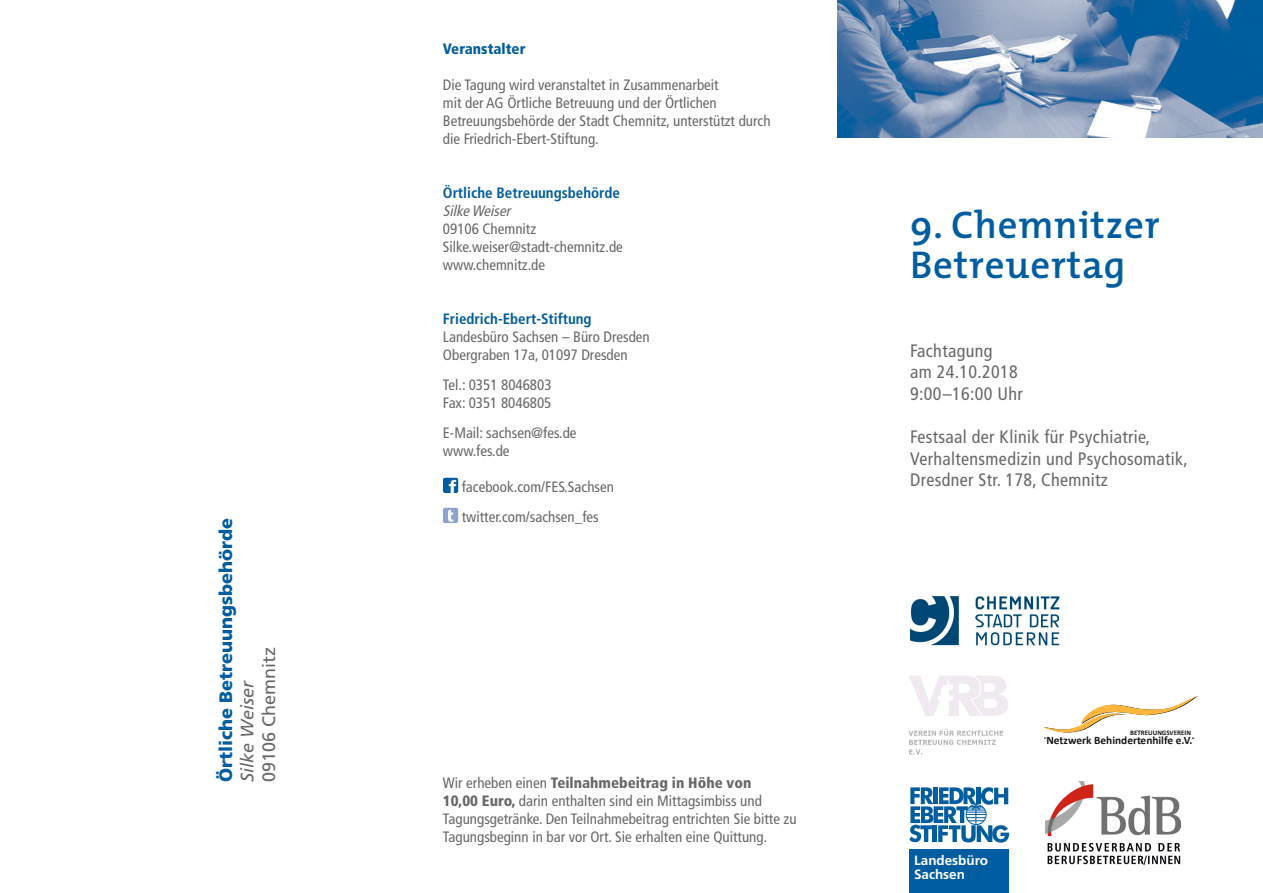
<style>
.page{position:relative;width:1263px;height:893px;background:#fff}
.page>*{position:absolute;margin:0;border:0;box-sizing:border-box;transform-origin:0 0}
.t1{font:600 38.85px/40.5px "The Mix";letter-spacing:.02em;color:#005d9f}
.t2{font:condensed 18px/21.6px "Frutiger";letter-spacing:.02em;color:#686868}
.t3{font:900 18px "Frutiger";color:#005d9f}
.t4{font:18px "Frutiger";color:#686868}
.t5{font:italic 18px "Frutiger";color:#686868}
.t6{font:900 17.25px "Frutiger";color:#fff}
.t7{font:condensed 15px/18px "Frutiger";color:#686868}
.t8{font:700 condensed 15px "Frutiger";color:#005d9f}
.t9{font:900 condensed 15px "Frutiger";color:#005d9f}
.t10{font:italic condensed 15px "Frutiger";color:#686868}
.t11{font:700 13.5px "Frutiger";color:#fff}
.t12{font:700 11.4px "Calibri";color:#151616}
.t13{font:700 7.05px "Calibri";color:#151616}
.s1{font-weight:900}
</style>
<div class="page">
<div style="left:443px;top:478px;width:15px;height:15px;background:#005d9f;border-radius:2px"></div>
<div style="left:443px;top:508px;width:15px;height:15px;background:#8ba5d0;border-radius:2px"></div>
<svg style="left:448px;top:510px;width:5px;height:12px"></svg>
<svg style="left:909px;top:787px;width:100px;height:56px"></svg>
<div style="left:910px;top:849px;width:99px;height:44px;background:#005d9f"></div>
<img style="left:838px;top:0;width:425px;height:137px">
<img style="left:1045px;top:782px;width:136px;height:82px">
<svg style="left:1042px;top:696px;width:156px;height:43px"></svg>
<img style="left:908px;top:675px;width:101px;height:80px">
<img style="left:910px;top:596px;width:150px;height:50px">
<p class="t3" style="left:215px;top:782px;width:265px;rotate:-90deg">Örtliche Betreuungsbehörde</p>
<p class="t4" style="left:258px;top:782px;width:137px;rotate:-90deg">09106 Chemnitz</p>
<p class="t5" style="left:237px;top:782px;width:103px;rotate:-90deg">Silke Weiser</p>
<p class="t9" style="left:443px;top:40px;width:84px">Veranstalter</p>
<p class="t7" style="left:443px;top:76px;width:329px">Die Tagung wird veranstaltet in Zusammenarbeit<br>mit der AG Örtliche Betreuung und der Örtlichen Betreuungsbehörde der Stadt Chemnitz, unterstützt durch die Friedrich-Ebert-Stiftung.</p>
<p class="t8" style="left:443px;top:184px;width:178px">Örtliche Betreuungsbehörde</p>
<p class="t10" style="left:443px;top:202px;width:72px">SilkeWeiser</p>
<p class="t7" style="left:443px;top:220px;width:95px">09106 Chemnitz</p>
<p class="t7" style="left:443px;top:238px;width:181px">Silke.weiser@stadt-chemnitz.de</p>
<p class="t7" style="left:443px;top:256px;width:104px">www.chemnitz.de</p>
<p class="t8" style="left:443px;top:310px;width:150px">Friedrich-Ebert-Stiftung</p>
<p class="t7" style="left:443px;top:328px;width:208px">Landesbüro Sachsen – Büro Dresden</p>
<p class="t7" style="left:443px;top:346px;width:186px">Obergraben 17a, 01097 Dresden</p>
<p class="t7" style="left:443px;top:376px;width:110px">Tel.: 0351 8046803</p>
<p class="t7" style="left:443px;top:394px;width:110px">Fax: 0351 8046805</p>
<p class="t7" style="left:443px;top:424px;width:135px">E-Mail: sachsen@fes.de</p>
<p class="t7" style="left:443px;top:442px;width:68px">www.fes.de</p>
<p class="t6" style="left:449px;top:477px;width:9px">f</p>
<p class="t7" style="left:462px;top:478px;width:154px">facebook.com/FES.Sachsen</p>
<p class="t7" style="left:462px;top:508px;width:138px">twitter.com/sachsen_fes</p>
<p class="t7" style="left:443px;top:774px;width:355px">Wir erheben einen <span class="s1">Teilnahmebeitrag in Höhe von<br>10,00 Euro,</span> darin enthalten sind ein Mittagsimbiss und Tagungsgetränke. Den Teilnahmebeitrag entrichten Sie bitte zu Tagungsbeginn in bar vor Ort. Sie erhalten eine Quittung.</p>
<p class="t1" style="left:910px;top:203px;width:251px">9. Chemnitzer<br>Betreuertag</p>
<p class="t2" style="left:910px;top:340px;width:84px">Fachtagung</p>
<p class="t2" style="left:910px;top:361px;width:109px">am 24.10.2018</p>
<p class="t2" style="left:910px;top:383px;width:114px">9:00–16:00 Uhr</p>
<p class="t2" style="left:910px;top:426px;width:279px">Festsaal der Klinik für Psychiatrie,<br>Verhaltensmedizin und Psychosomatik,</p>
<p class="t2" style="left:910px;top:469px;width:199px">Dresdner Str. 178, Chemnitz</p>
<p class="t11" style="left:914px;top:852px;width:75px">Landesbüro</p>
<p class="t11" style="left:914px;top:867px;width:52px">Sachsen</p>
<p class="t13" style="left:1130px;top:728px;width:62px">BETREUUNGSVEREIN</p>
<p class="t12" style="left:1046px;top:732px;width:147px">Netzwerk Behindertenhilfe e.V.</p>
</div>
